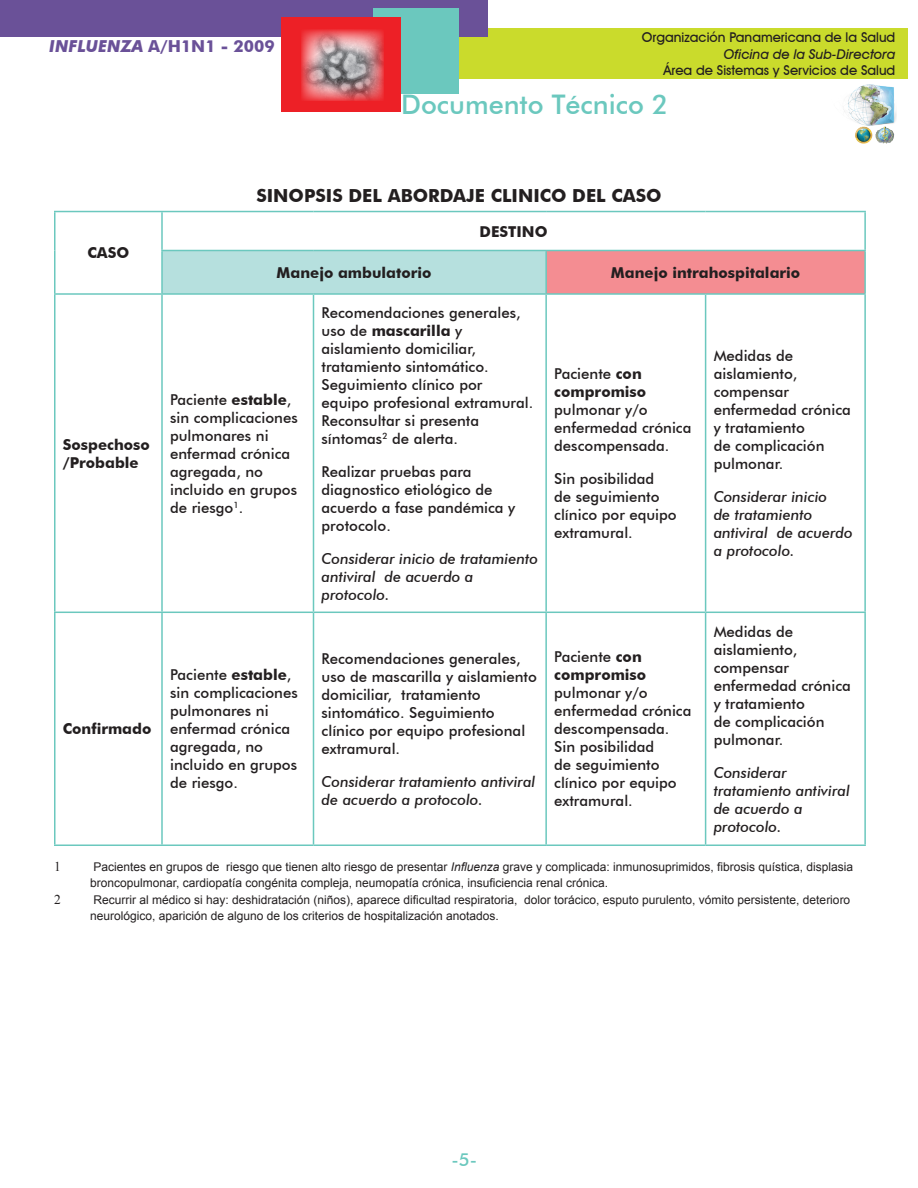
<style>
.page{position:relative;width:918px;height:1188px;background:#fff}
.page>*{position:absolute;margin:0;border:0;box-sizing:border-box;transform-origin:0 0}
.t1{font:500 27px "Futura BT";color:#6bc8be}
.texto{font:700 18px "Futura BT";color:#231f20}
.t2{font:500 18px "Futura BT";color:#6bc8be}
.t3{font:700 16.5px "Futura BT";color:#6a5198}
.t4{font:500 15px/18px "Futura BT";color:#231f20}
.t5{font:italic 500 15px/18px "Futura BT";color:#231f20}
.t6{font:700 15px/18px "Futura BT";color:#231f20}
.t7{font:500 13.5px "Avant Garde IT Cby BT";color:#231f20}
.t8{font:italic 500 13.5px "Avant Garde IT Cby BT";color:#231f20}
.footnote{font:13.5px "Times New Roman";color:#231f20}
.footnote-2{font:12px/16.2px "Arial";color:#231f20}
.s1{font-style:italic}
.s2{font-weight:700}
</style>
<div class="page">
<div style="left:296px;top:28px;width:612px;height:50px;background:#cadb2c"></div>
<img style="left:831px;top:78px;width:66px;height:66px">
<div style="left:1px;top:1px;width:487px;height:36px;background:#6a5198"></div>
<div style="left:374px;top:8px;width:85px;height:86px;background:#6bc8be"></div>
<div style="left:282px;top:17px;width:119px;height:95px;background:#ed2026"></div>
<img style="left:301px;top:29px;width:83px;height:72px">
<div style="left:162px;top:250px;width:384px;height:44px;background:#b6e0de"></div>
<div style="left:546px;top:250px;width:319px;height:44px;background:#f48d92"></div>
<hr style="left:54px;top:211px;width:108px;height:1px;background:#6bc8be">
<hr style="left:54px;top:212px;width:2px;height:38px;background:#6bc8be">
<hr style="left:54px;top:250px;width:2px;height:43px;background:#6bc8be">
<hr style="left:162px;top:211px;width:152px;height:1px;background:#6bc8be">
<hr style="left:161px;top:212px;width:2px;height:38px;background:#6bc8be">
<hr style="left:314px;top:211px;width:232px;height:1px;background:#6bc8be">
<hr style="left:546px;top:211px;width:160px;height:1px;background:#6bc8be">
<hr style="left:706px;top:211px;width:160px;height:1px;background:#6bc8be">
<hr style="left:864px;top:212px;width:2px;height:38px;background:#6bc8be">
<hr style="left:161px;top:250px;width:153px;height:1px;background:#6bc8be">
<hr style="left:161px;top:251px;width:2px;height:42px;background:#6bc8be">
<hr style="left:314px;top:250px;width:232px;height:1px;background:#6bc8be">
<hr style="left:546px;top:250px;width:160px;height:1px;background:#6bc8be">
<hr style="left:545px;top:251px;width:2px;height:42px;background:#6bc8be">
<hr style="left:706px;top:250px;width:160px;height:1px;background:#6bc8be">
<hr style="left:864px;top:251px;width:2px;height:42px;background:#6bc8be">
<hr style="left:54px;top:293px;width:108px;height:2px;background:#6bc8be">
<hr style="left:54px;top:295px;width:2px;height:317px;background:#6bc8be">
<hr style="left:162px;top:293px;width:152px;height:2px;background:#6bc8be">
<hr style="left:161px;top:295px;width:2px;height:317px;background:#6bc8be">
<hr style="left:314px;top:293px;width:232px;height:2px;background:#6bc8be">
<hr style="left:313px;top:295px;width:1px;height:317px;background:#6bc8be">
<hr style="left:546px;top:293px;width:160px;height:2px;background:#6bc8be">
<hr style="left:545px;top:295px;width:2px;height:317px;background:#6bc8be">
<hr style="left:706px;top:293px;width:160px;height:2px;background:#6bc8be">
<hr style="left:705px;top:295px;width:1px;height:317px;background:#6bc8be">
<hr style="left:864px;top:295px;width:2px;height:317px;background:#6bc8be">
<hr style="left:54px;top:612px;width:108px;height:1px;background:#6bc8be">
<hr style="left:54px;top:613px;width:2px;height:231px;background:#6bc8be">
<hr style="left:162px;top:612px;width:152px;height:1px;background:#6bc8be">
<hr style="left:161px;top:613px;width:2px;height:231px;background:#6bc8be">
<hr style="left:314px;top:612px;width:232px;height:1px;background:#6bc8be">
<hr style="left:313px;top:613px;width:1px;height:231px;background:#6bc8be">
<hr style="left:546px;top:612px;width:160px;height:1px;background:#6bc8be">
<hr style="left:545px;top:613px;width:2px;height:231px;background:#6bc8be">
<hr style="left:706px;top:612px;width:160px;height:1px;background:#6bc8be">
<hr style="left:705px;top:613px;width:1px;height:231px;background:#6bc8be">
<hr style="left:864px;top:613px;width:2px;height:231px;background:#6bc8be">
<hr style="left:54px;top:844px;width:108px;height:2px;background:#6bc8be">
<hr style="left:162px;top:844px;width:152px;height:2px;background:#6bc8be">
<hr style="left:314px;top:844px;width:232px;height:2px;background:#6bc8be">
<hr style="left:546px;top:844px;width:160px;height:2px;background:#6bc8be">
<hr style="left:706px;top:844px;width:160px;height:2px;background:#6bc8be">
<p class="t3" style="left:49px;top:36px;width:227px"><span class="s1">INFLUENZA</span> A/H1N1 - 2009</p>
<p class="t7" style="left:642px;top:29px;width:255px">Organización Panamericana de la Salud</p>
<p class="t8" style="left:724px;top:46px;width:173px">Oficina de la Sub-Directora</p>
<p class="t7" style="left:663px;top:62px;width:233px">Área de Sistemas y Servicios de Salud</p>
<h1 class="t1" style="left:401px;top:88px;width:269px">Documento Técnico 2</h1>
<p class="texto" style="left:256px;top:184px;width:407px">SINOPSIS DEL ABORDAJE CLINICO DEL CASO</p>
<p class="t6" style="left:87px;top:244px;width:43px">CASO</p>
<p class="t6" style="left:63px;top:435px;width:89px">Sospechoso /Probable</p>
<p class="t6" style="left:63px;top:720px;width:90px">Confirmado</p>
<p class="t6" style="left:480px;top:222px;width:70px">DESTINO</p>
<p class="t6" style="left:277px;top:264px;width:156px">Manejo ambulatorio</p>
<p class="t6" style="left:611px;top:264px;width:191px">Manejo intrahospitalario</p>
<p class="t4" style="left:170px;top:390px;width:129px">Paciente <span class="s2">estable</span>, sin complicaciones pulmonares ni enfermad crónica agregada, no incluido en grupos de riesgo<sup>1</sup>.</p>
<p class="t4" style="left:170px;top:666px;width:129px">Paciente <span class="s2">estable</span>, sin complicaciones pulmonares ni enfermad crónica agregada, no incluido en grupos de riesgo.</p>
<p class="t4" style="left:322px;top:303px;width:213px">Recomendaciones generales, uso de <span class="s2">mascarilla</span> y aislamiento domiciliar, tratamiento sintomático.<br>Seguimiento clínico por equipo profesional extramural.<br>Reconsultar si presenta síntomas<sup>2</sup> de alerta.</p>
<p class="t4" style="left:322px;top:462px;width:195px">Realizar pruebas para diagnostico etiológico de acuerdo a fase pandémica y protocolo.</p>
<p class="t5" style="left:322px;top:549px;width:218px">Considerar inicio de tratamiento antiviral de acuerdo a protocolo.</p>
<p class="t4" style="left:554px;top:365px;width:139px">Paciente <span class="s2">con compromiso </span>pulmonar y/o enfermedad crónica descompensada.</p>
<p class="t4" style="left:554px;top:470px;width:124px">Sin posibilidad<br>de seguimiento clínico por equipo extramural.</p>
<p class="t4" style="left:322px;top:650px;width:217px">Recomendaciones generales, uso de mascarilla y aislamiento domiciliar, tratamiento sintomático. Seguimiento clínico por equipo profesional extramural.</p>
<p class="t5" style="left:322px;top:773px;width:215px">Considerar tratamiento antiviral de acuerdo a protocolo.</p>
<p class="t4" style="left:554px;top:648px;width:139px">Paciente <span class="s2">con compromiso </span>pulmonar y/o enfermedad crónica descompensada.<br>Sin posibilidad<br>de seguimiento clínico por equipo extramural.</p>
<p class="t4" style="left:714px;top:347px;width:139px">Medidas de aislamiento, compensar enfermedad crónica y tratamiento<br>de complicación pulmonar.</p>
<p class="t5" style="left:714px;top:488px;width:140px">Considerar inicio<br>de tratamiento antiviral de acuerdo a protocolo.</p>
<p class="t4" style="left:714px;top:623px;width:139px">Medidas de aislamiento, compensar enfermedad crónica y tratamiento<br>de complicación pulmonar.</p>
<p class="t5" style="left:714px;top:764px;width:138px">Considerar tratamiento antiviral de acuerdo a protocolo.</p>
<p class="footnote" style="left:54px;top:858px;width:8px">1</p>
<p class="footnote-2" style="left:90px;top:859px;width:765px">Pacientes en grupos de riesgo que tienen alto riesgo de presentar <span class="s1">Influenza</span> grave y complicada: inmunosuprimidos, fibrosis quística, displasia broncopulmonar, cardiopatía congénita compleja, neumopatía crónica, insuficiencia renal crónica.</p>
<p class="footnote" style="left:54px;top:890px;width:8px">2</p>
<p class="footnote-2" style="left:90px;top:891px;width:762px">Recurrir al médico si hay: deshidratación (niños), aparece dificultad respiratoria, dolor torácico, esputo purulento, vómito persistente, deterioro neurológico, aparición de alguno de los criterios de hospitalización anotados.</p>
<p class="t2" style="left:452px;top:1149px;width:27px">-5-</p>
</div>
